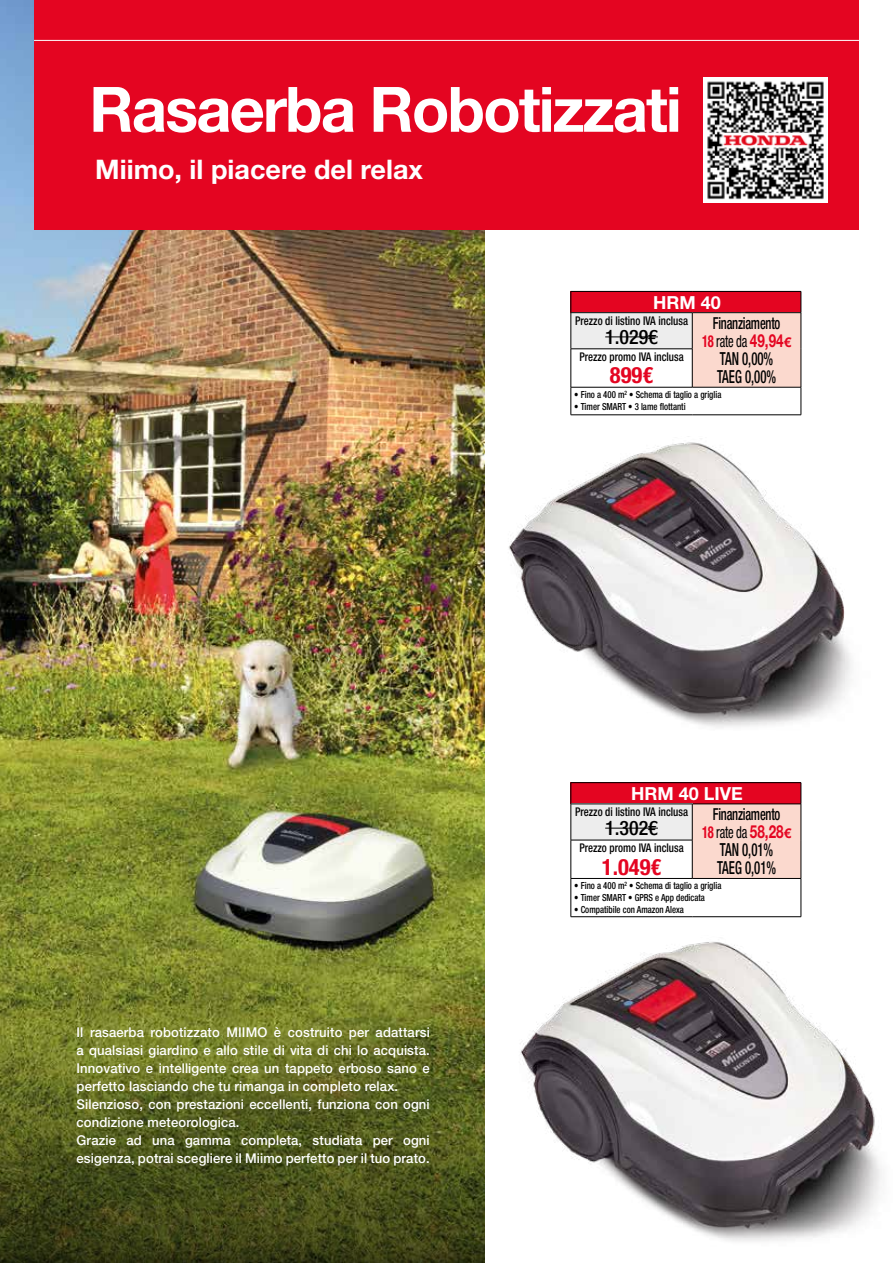
<style>
.page{position:relative;width:893px;height:1263px;background:#fff}
.page>*{position:absolute;margin:0;border:0;box-sizing:border-box;transform-origin:0 0}
.t1{font:700 62.7px "Helvetica Neue LT Std";letter-spacing:-.03em;color:#fff}
.t2{font:700 27px "Helvetica Neue LT Std";color:#fff}
.t3{font:700 condensed 22.5px "Helvetica Neue LT Std";color:#e40521}
.t4{font:500 condensed 19.95px "Helvetica Neue LT Std";color:#000}
.t5{font:500 condensed 18px/18px "Helvetica Neue LT Std";color:#000;scale:.71 1}
.t6{font:700 18px "Helvetica Neue LT Std";color:#fff}
.t7{font:500 condensed 16.5px/18px "Helvetica Neue LT Std";letter-spacing:-.02em;color:#000;text-align:center;scale:.76 1}
.t8{font:500 13.5px/18px "Helvetica Neue LT Std";letter-spacing:.01em;color:#fff}
.t9{font:500 condensed 12px "Helvetica Neue LT Std";color:#000;scale:.9 1}
.t10{font:500 condensed 9.75px "Helvetica Neue LT Std";color:#000;scale:.9 1}
.s1{font-weight:700;color:#e40521}
.s2{font-weight:400}
.s3{font-weight:700;font-stretch:normal;font-size:18px;color:#e40521}
.s4{font-weight:700;font-stretch:normal;font-size:13.5px;color:#e40521}
</style>
<div class="page">
<img style="left:0;top:0;width:485px;height:1263px">
<div style="left:34px;top:0;width:825px;height:230px;background:#e40521"></div>
<hr style="left:34px;top:40px;width:825px;height:1px;background:#fff">
<div style="left:571px;top:291px;width:230px;height:22px;background:#e40521"></div>
<div style="left:571px;top:313px;width:121px;height:36px;background:#ededed"></div>
<div style="left:692px;top:313px;width:109px;height:74px;background:#fbd9ce"></div>
<svg style="left:801px;top:292px;width:1px;height:20px"></svg>
<svg style="left:801px;top:387px;width:1px;height:28px"></svg>
<hr style="left:571px;top:291px;width:121px;height:1px;background:#000">
<svg style="left:571px;top:292px;width:1px;height:20px"></svg>
<hr style="left:692px;top:291px;width:109px;height:1px;background:#000">
<hr style="left:571px;top:312px;width:121px;height:1px;background:#000">
<hr style="left:571px;top:313px;width:1px;height:36px;background:#000">
<hr style="left:692px;top:312px;width:109px;height:1px;background:#000">
<hr style="left:692px;top:313px;width:1px;height:36px;background:#000">
<hr style="left:801px;top:313px;width:1px;height:36px;background:#000">
<hr style="left:571px;top:349px;width:121px;height:1px;background:#000">
<hr style="left:571px;top:349px;width:1px;height:38px;background:#000">
<hr style="left:692px;top:349px;width:1px;height:38px;background:#000">
<hr style="left:801px;top:349px;width:1px;height:38px;background:#000">
<hr style="left:571px;top:387px;width:121px;height:1px;background:#000">
<svg style="left:571px;top:387px;width:1px;height:28px"></svg>
<hr style="left:692px;top:387px;width:109px;height:1px;background:#000">
<hr style="left:571px;top:415px;width:121px;height:1px;background:#000">
<hr style="left:692px;top:415px;width:109px;height:1px;background:#000">
<hr style="left:605px;top:336px;width:53px;height:1px;background:#000">
<div style="left:571px;top:783px;width:230px;height:21px;background:#e40521"></div>
<div style="left:571px;top:804px;width:121px;height:36px;background:#ededed"></div>
<div style="left:692px;top:804px;width:109px;height:74px;background:#fbd9ce"></div>
<svg style="left:801px;top:783px;width:1px;height:21px"></svg>
<hr style="left:801px;top:879px;width:1px;height:37px;background:#000">
<hr style="left:571px;top:782px;width:121px;height:1px;background:#000">
<svg style="left:571px;top:783px;width:1px;height:21px"></svg>
<hr style="left:692px;top:782px;width:109px;height:1px;background:#000">
<hr style="left:571px;top:804px;width:121px;height:1px;background:#000">
<hr style="left:571px;top:804px;width:1px;height:36px;background:#000">
<hr style="left:692px;top:804px;width:109px;height:1px;background:#000">
<hr style="left:692px;top:804px;width:1px;height:36px;background:#000">
<hr style="left:801px;top:804px;width:1px;height:36px;background:#000">
<hr style="left:571px;top:840px;width:121px;height:1px;background:#000">
<hr style="left:571px;top:840px;width:1px;height:38px;background:#000">
<hr style="left:692px;top:840px;width:1px;height:38px;background:#000">
<hr style="left:801px;top:840px;width:1px;height:38px;background:#000">
<hr style="left:571px;top:878px;width:121px;height:1px;background:#000">
<hr style="left:571px;top:879px;width:1px;height:37px;background:#000">
<hr style="left:692px;top:878px;width:109px;height:1px;background:#000">
<hr style="left:571px;top:916px;width:121px;height:1px;background:#000">
<hr style="left:692px;top:916px;width:109px;height:1px;background:#000">
<hr style="left:605px;top:828px;width:53px;height:1px;background:#000">
<img style="left:508px;top:442px;width:343px;height:286px">
<img style="left:520px;top:942px;width:362px;height:300px">
<svg style="left:0;top:936px;width:484px;height:327px;background:#5d6522"></svg>
<img style="left:704px;top:78px;width:124px;height:124px">
<h1 class="t1" style="left:89px;top:71px;width:594px">Rasaerba Robotizzati</h1>
<h2 class="t2" style="left:95px;top:152px;width:329px">Miimo, il piacere del relax</h2>
<h3 class="t6" style="left:653px;top:291px;width:69px">HRM 40</h3>
<p class="t9" style="left:575px;top:313px;width:127px">Prezzo di listino IVA inclusa</p>
<h3 class="t4" style="left:605px;top:325px;width:54px">1.029€</h3>
<p class="t7" style="left:702px;top:314px;width:119px">Finanziamento<br><span class="s1">18</span> <span class="s2">rate da</span> <span class="s3">49,94</span><span class="s4">€</span></p>
<h3 class="t5" style="left:717px;top:349px;width:85px">TAN 0,00%<br>TAEG 0,00%</h3>
<p class="t9" style="left:579px;top:349px;width:117px">Prezzo promo IVA inclusa</p>
<h3 class="t3" style="left:610px;top:362px;width:45px">899€</h3>
<p class="t10" style="left:574px;top:388px;width:165px">• Fino a 400 m<sup>2</sup> • Schema di taglio a griglia</p>
<p class="t10" style="left:574px;top:400px;width:125px">• Timer SMART • 3 lame flottanti</p>
<p class="t8" style="left:77px;top:1023px;width:355px">Il rasaerba robotizzato MIIMO è costruito per adattarsi a qualsiasi giardino e allo stile di vita di chi lo acquista.<br>Innovativo e intelligente crea un tappeto erboso sano e perfetto lasciando che tu rimanga in completo relax.<br>Silenzioso, con prestazioni eccellenti, funziona con ogni condizione meteorologica.<br>Grazie ad una gamma completa, studiata per ogni esigenza, potrai scegliere il Miimo perfetto per il tuo prato.</p>
<h3 class="t6" style="left:631px;top:782px;width:113px">HRM 40 LIVE</h3>
<p class="t9" style="left:575px;top:804px;width:127px">Prezzo di listino IVA inclusa</p>
<h3 class="t4" style="left:605px;top:816px;width:54px">1.302€</h3>
<p class="t7" style="left:702px;top:805px;width:119px">Finanziamento<br><span class="s1">18</span> <span class="s2">rate da</span> <span class="s3">58,28</span><span class="s4">€</span></p>
<h3 class="t5" style="left:717px;top:840px;width:85px">TAN 0,01%<br>TAEG 0,01%</h3>
<p class="t9" style="left:579px;top:841px;width:117px">Prezzo promo IVA inclusa</p>
<h3 class="t3" style="left:602px;top:853px;width:61px">1.049€</h3>
<p class="t10" style="left:574px;top:879px;width:165px">• Fino a 400 m<sup>2</sup> • Schema di taglio a griglia</p>
<p class="t10" style="left:574px;top:891px;width:147px">• Timer SMART • GPRS e App dedicata</p>
<p class="t10" style="left:574px;top:903px;width:123px">• Compatibile con Amazon Alexa</p>
</div>
